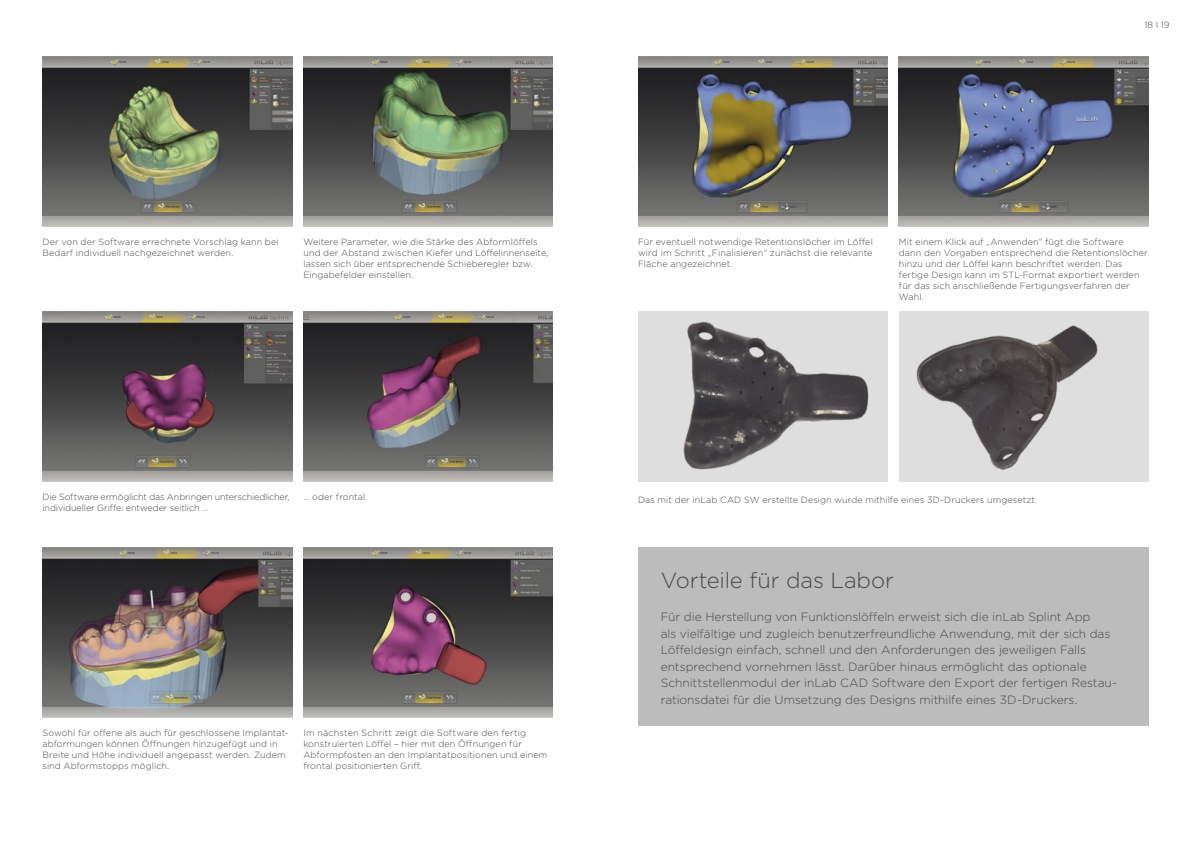
<style>
.page{position:relative;width:1191px;height:842px;background:#fff}
.page>*{position:absolute;margin:0;border:0;box-sizing:border-box;transform-origin:0 0}
.t1{font:300 22px "Gotham";letter-spacing:-.005em;color:#484848}
.t2{font:300 12px/16.5px "Gotham";letter-spacing:-.005em;color:#484848}
.t3{font:300 9px/11px "Gotham";letter-spacing:.01em;color:#484848}
.t4{font:300 9px/11px "Gotham";letter-spacing:-.015em;color:#484848}
</style>
<div class="page">
<img style="left:43px;top:57px;width:249px;height:170px">
<img style="left:303px;top:312px;width:250px;height:170px">
<img style="left:303px;top:547px;width:250px;height:170px">
<img style="left:303px;top:57px;width:250px;height:170px">
<img style="left:43px;top:312px;width:249px;height:170px">
<img style="left:43px;top:547px;width:249px;height:170px">
<img style="left:899px;top:57px;width:249px;height:170px">
<img style="left:899px;top:312px;width:249px;height:170px">
<img style="left:638px;top:312px;width:249px;height:170px">
<img style="left:638px;top:57px;width:249px;height:170px">
<div style="left:638px;top:547px;width:510px;height:179px;background:#bcbcbc"></div>
<p class="t3" style="left:1144px;top:19px;width:27px">18 I 19</p>
<p class="t3" style="left:43px;top:236px;width:237px">Der von der Software errechnete Vorschlag kann bei<br>Bedarf individuell nachgezeichnet werden.</p>
<p class="t3" style="left:303px;top:236px;width:247px">Weitere Parameter, wie die Stärke des Abformlöffels und der Abstand zwischen Kiefer und Löffelinnenseite, lassen sich über entsprechende Schieberegler bzw.<br>Eingabefelder einstellen.</p>
<p class="t3" style="left:638px;top:236px;width:236px;text-align:justify">Für eventuell notwendige Retentionslöcher im Löffel wird im Schritt „Finalisieren“ zunächst die relevante Fläche angezeichnet.</p>
<p class="t3" style="left:899px;top:236px;width:250px">Mit einem Klick auf „Anwenden“ fügt die Software dann den Vorgaben entsprechend die Retentionslöcher hinzu und der Löffel kann beschriftet werden. Das fertige Design kann im STL-Format exportiert werden für das sich anschließende Fertigungsverfahren der Wahl.</p>
<p class="t4" style="left:43px;top:491px;width:249px">Die Software ermöglicht das Anbringen unterschiedlicher, individueller Griffe: entweder seitlich …</p>
<p class="t3" style="left:303px;top:491px;width:66px">… oder frontal.</p>
<p class="t3" style="left:43px;top:727px;width:248px">Sowohl für offene als auch für geschlossene Implantat&shy;abformungen können Öffnungen hinzugefügt und in Breite und Höhe individuell angepasst werden. Zudem sind Abformstopps möglich.</p>
<p class="t3" style="left:303px;top:727px;width:245px">Im nächsten Schritt zeigt die Software den fertig konstruierten Löffel – hier mit den Öffnungen für Abformpfosten an den Implantatpositionen und einem frontal positionierten Griff.</p>
<p class="t3" style="left:638px;top:494px;width:401px">Das mit der inLab CAD SW erstellte Design wurde mithilfe eines 3D-Druckers umgesetzt.</p>
<h1 class="t1" style="left:660px;top:566px;width:235px">Vorteile für das Labor</h1>
<p class="t2" style="left:660px;top:608px;width:458px">Für die Herstellung von Funktionslöffeln erweist sich die inLab Splint App<br>als vielfältige und zugleich benutzerfreundliche Anwendung, mit der sich das Löffeldesign einfach, schnell und den Anforderungen des jeweiligen Falls entsprechend vornehmen lässt. Darüber hinaus ermöglicht das optionale Schnittstellenmodul der inLab CAD Software den Export der fertigen Restau&shy;rationsdatei für die Umsetzung des Designs mithilfe eines 3D-Druckers.</p>
</div>
